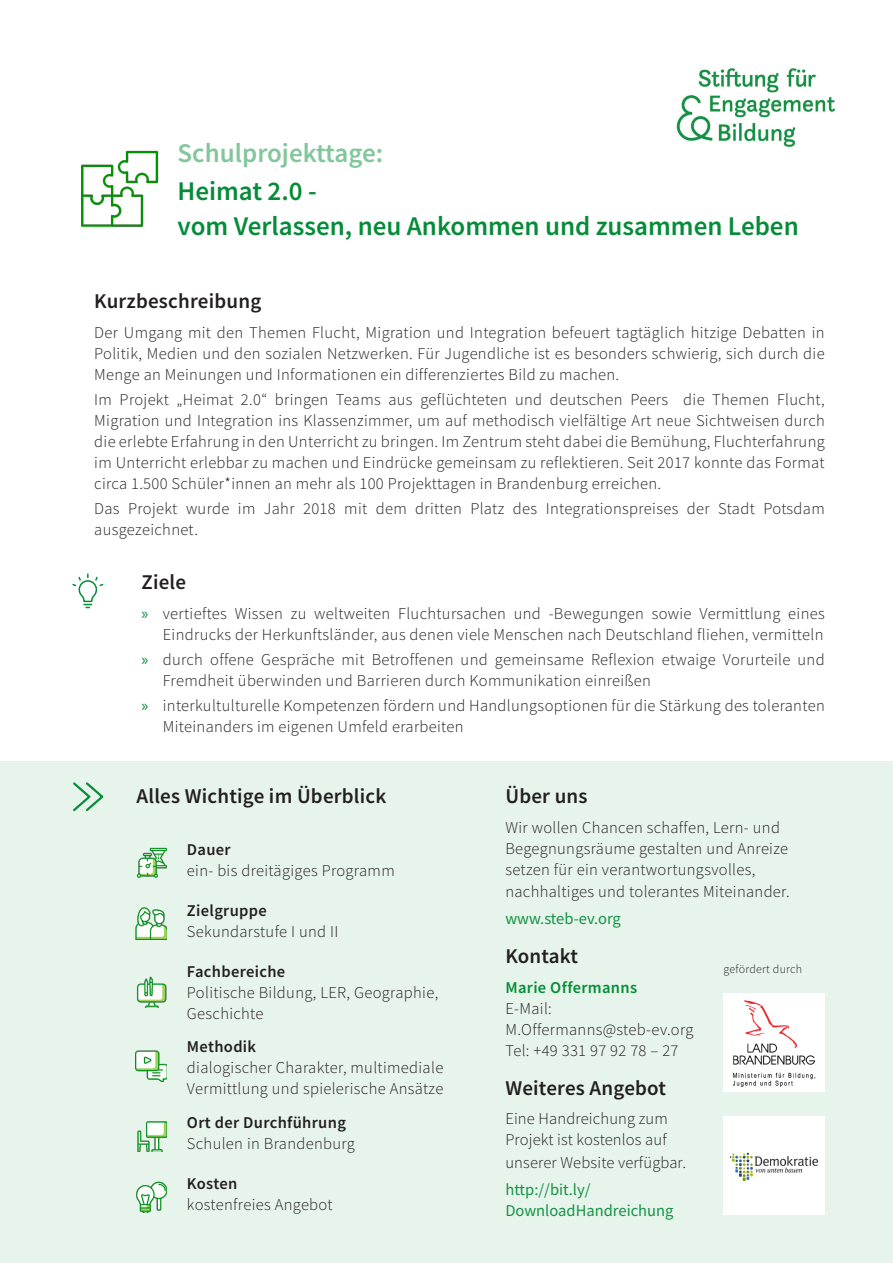
<style>
.page{position:relative;width:893px;height:1263px;background:#fff}
.page>*{position:absolute;margin:0;border:0;box-sizing:border-box;transform-origin:0 0}
.t1{font:600 27px/34.5px "Source Sans Pro";color:#058c38}
.t2{font:600 27px "Source Sans Pro";color:#82c69c}
.Subline{font:600 21px "Source Sans Pro";letter-spacing:.01em;color:#231f20}
.Body_Blocksatz_11{font:300 16.5px/21px "Source Sans Pro";letter-spacing:.02em;color:#231f20}
.Body{font:300 16.5px/21px "Source Sans Pro";letter-spacing:.02em;color:#231f20}
.Body_11{font:300 16.5px/21px "Source Sans Pro";letter-spacing:.02em;color:#231f20}
.Überblick_Überschrif{font:600 16.5px "Source Sans Pro";letter-spacing:.02em;color:#231f20}
.Kurzbeschreibung{font:16.5px/21px "Source Sans Pro";color:#159245}
.Body-2{font:600 16.5px "Source Sans Pro";letter-spacing:.02em;color:#058c38}
.Body-3{font:300 12px "Source Sans Pro";letter-spacing:.02em;color:#231f20}
.s1{font-family:"Myriad Pro";font-weight:400;color:#058c38}
</style>
<div class="page">
<div style="left:0;top:762px;width:893px;height:501px;background:#e6f4eb"></div>
<img style="left:135px;top:1051px;width:31px;height:31px">
<img style="left:136px;top:907px;width:31px;height:32px">
<img style="left:136px;top:847px;width:31px;height:31px">
<img style="left:676px;top:68px;width:160px;height:79px">
<img style="left:136px;top:976px;width:31px;height:32px">
<svg style="left:73px;top:782px;width:31px;height:30px"></svg>
<img style="left:137px;top:1121px;width:30px;height:30px">
<img style="left:136px;top:1181px;width:30px;height:31px">
<svg style="left:72px;top:574px;width:32px;height:34px"></svg>
<img style="left:724px;top:993px;width:101px;height:99px">
<img style="left:81px;top:150px;width:78px;height:77px">
<img style="left:724px;top:1116px;width:101px;height:99px">
<p class="t2" style="left:178px;top:135px;width:207px">Schulprojekttage:</p>
<p class="t1" style="left:178px;top:174px;width:623px">Heimat 2.0 -<br>vom Verlassen, neu Ankommen und zusammen Leben</p>
<p class="Subline" style="left:94px;top:287px;width:169px">Kurzbeschreibung</p>
<p class="Body_Blocksatz_11" style="left:94px;top:322px;width:732px;text-align:justify">Der Umgang mit den Themen Flucht, Migration und Integration befeuert tagtäglich hitzige Debatten in Politik, Medien und den sozialen Netzwerken. Für Jugendliche ist es besonders schwierig, sich durch die Menge an Meinungen und Informationen ein differenziertes Bild zu machen.</p>
<p class="Body_Blocksatz_11" style="left:94px;top:389px;width:732px;text-align:justify">Im Projekt „Heimat 2.0“ bringen Teams aus geflüchteten und deutschen Peers die Themen Flucht, Migration und Integration ins Klassenzimmer, um auf methodisch vielfältige Art neue Sichtweisen durch die erlebte Erfahrung in den Unterricht zu bringen. Im Zentrum steht dabei die Bemühung, Fluchterfahrung im Unterricht erlebbar zu machen und Eindrücke gemeinsam zu reflektieren. Seit 2017 konnte das Format circa 1.500 Schüler*innen an mehr als 100 Projekttagen in Brandenburg erreichen.</p>
<p class="Body_Blocksatz_11" style="left:94px;top:498px;width:732px">Das Projekt wurde im Jahr 2018 mit dem dritten Platz des Integrationspreises der Stadt Potsdam ausgezeichnet.</p>
<p class="Subline" style="left:142px;top:568px;width:46px">Ziele</p>
<p class="Body_Blocksatz_11" style="left:142px;top:603px;width:685px;text-align:right"><span class="s1">»</span> vertieftes Wissen zu weltweiten Fluchtursachen und -Bewegungen sowie Vermittlung eines<br>Eindrucks der Herkunftsländer, aus denen viele Menschen nach Deutschland fliehen, vermitteln</p>
<p class="Body_Blocksatz_11" style="left:163px;top:649px;width:663px;text-indent:-21px"><span class="s1">»</span> durch offene Gespräche mit Betroffenen und gemeinsame Reflexion etwaige Vorurteile und<br>Fremdheit überwinden und Barrieren durch Kommunikation einreißen</p>
<p class="Body_Blocksatz_11" style="left:163px;top:695px;width:663px;text-indent:-21px"><span class="s1">»</span> interkultulturelle Kompetenzen fördern und Handlungsoptionen für die Stärkung des toleranten<br>Miteinanders im eigenen Umfeld erarbeiten</p>
<p class="Subline" style="left:137px;top:782px;width:251px">Alles Wichtige im Überblick</p>
<p class="Überblick_Überschrif" style="left:187px;top:839px;width:45px">Dauer</p>
<p class="Body_11" style="left:187px;top:860px;width:209px">ein- bis dreitägiges Programm</p>
<p class="Überblick_Überschrif" style="left:187px;top:900px;width:81px">Zielgruppe</p>
<p class="Body_11" style="left:187px;top:921px;width:153px">Sekundarstufe I und II</p>
<p class="Überblick_Überschrif" style="left:187px;top:961px;width:100px">Fachbereiche</p>
<p class="Body_11" style="left:187px;top:982px;width:253px">Politische Bildung, LER, Geographie,<br>Geschichte</p>
<p class="Überblick_Überschrif" style="left:187px;top:1036px;width:71px">Methodik</p>
<p class="Body_11" style="left:187px;top:1057px;width:258px">dialogischer Charakter, multimediale</p>
<p class="Body_11" style="left:187px;top:1078px;width:258px">Vermittlung und spielerische Ansätze</p>
<p class="Überblick_Überschrif" style="left:187px;top:1112px;width:160px">Ort der Durchführung</p>
<p class="Body_11" style="left:187px;top:1133px;width:169px">Schulen in Brandenburg</p>
<p class="Überblick_Überschrif" style="left:187px;top:1173px;width:52px">Kosten</p>
<p class="Body_11" style="left:187px;top:1194px;width:147px">kostenfreies Angebot</p>
<p class="Subline" style="left:505px;top:782px;width:84px">Über uns</p>
<p class="Body" style="left:505px;top:817px;width:284px">Wir wollen Chancen schaffen, Lern- und<br>Begegnungsräume gestalten und Anreize setzen für ein verantwortungsvolles,</p>
<p class="Body" style="left:505px;top:881px;width:286px">nachhaltiges und tolerantes Miteinander.</p>
<p class="Kurzbeschreibung" style="left:505px;top:908px;width:117px">www.steb-ev.org</p>
<p class="Subline" style="left:505px;top:942px;width:74px">Kontakt</p>
<p class="Body-2" style="left:505px;top:976px;width:133px">Marie Offermanns</p>
<p class="Body" style="left:505px;top:998px;width:48px">E-Mail:</p>
<p class="Body" style="left:505px;top:1019px;width:190px">M.Offermanns@steb-ev.org</p>
<p class="Body" style="left:505px;top:1040px;width:175px">Tel: +49 331 97 92 78 – 27</p>
<p class="Subline" style="left:505px;top:1074px;width:162px">Weiteres Angebot</p>
<p class="Body" style="left:505px;top:1108px;width:164px">Eine Handreichung zum<br>Projekt ist kostenlos auf</p>
<p class="Body" style="left:505px;top:1152px;width:182px">unserer Website verfügbar.</p>
<p class="Kurzbeschreibung" style="left:505px;top:1178px;width:170px">http://bit.ly/<br>DownloadHandreichung</p>
<p class="Body-3" style="left:724px;top:962px;width:80px">gefördert durch</p>
</div>
